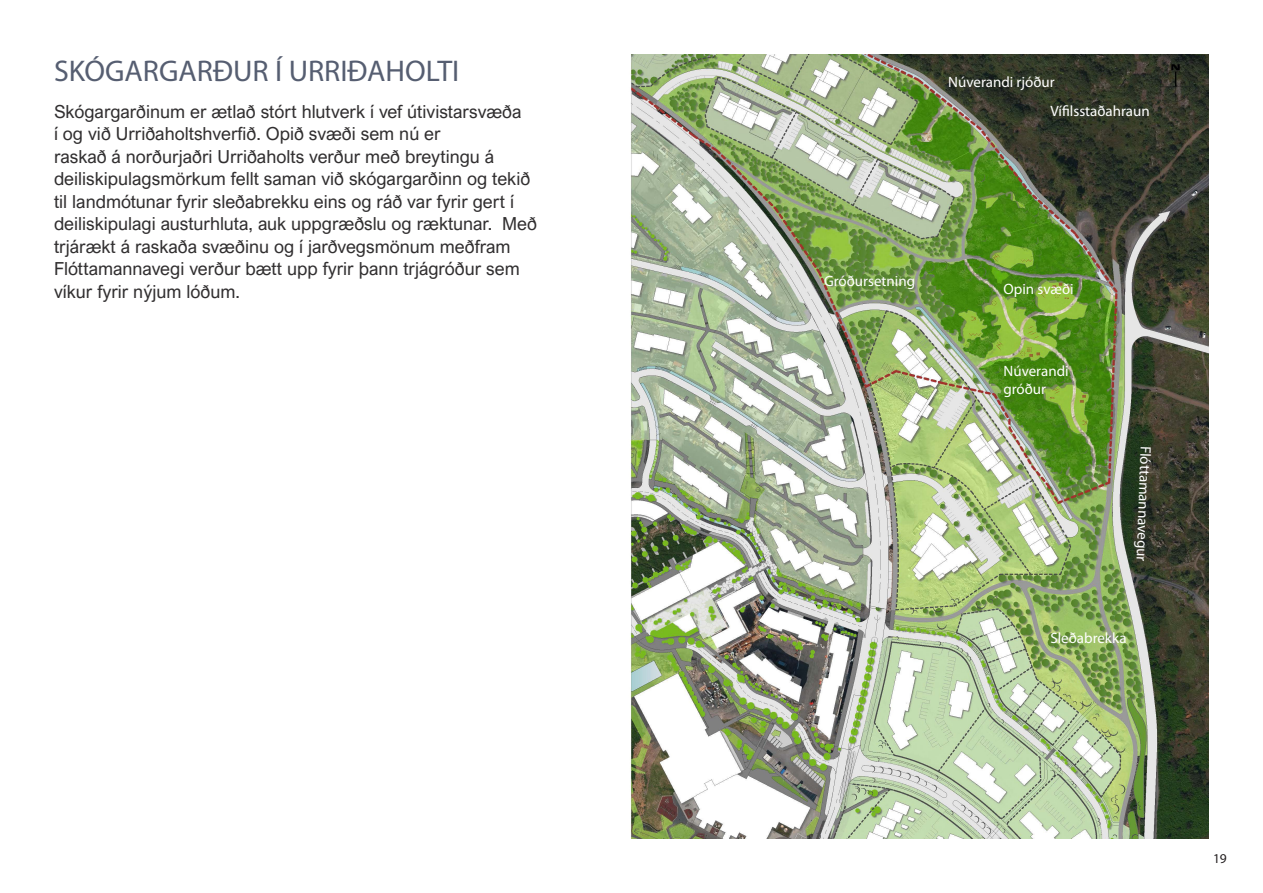
<style>
.page{position:relative;width:1263px;height:893px;background:#fff}
.page>*{position:absolute;margin:0;border:0;box-sizing:border-box;transform-origin:0 0}
.t1{font:30px "Myriad Pro";color:#565e71}
.t2{font:18px/22.5px "Arial Nova";color:#312f30}
.t3{font:15px "Myriad Pro";color:#fff}
.t4{font:13.5px "Myriad Pro";color:#231f20}
</style>
<div class="page">
<img style="left:630px;top:54px;width:579px;height:785px">
<p class="t1" style="left:54px;top:52px;width:407px">SKÓGARGARÐUR Í URRIÐAHOLTI</p>
<p class="t2" style="left:54px;top:100px;width:484px">Skógargarðinum er ætlað stórt hlutverk í vef útivistarsvæða<br>í og við Urriðaholtshverfið. Opið svæði sem nú er<br>raskað á norðurjaðri Urriðaholts verður með breytingu á deiliskipulagsmörkum fellt saman við skógargarðinn og tekið til landmótunar fyrir sleðabrekku eins og ráð var fyrir gert í deiliskipulagi austurhluta, auk uppgræðslu og ræktunar. Með trjárækt á raskaða svæðinu og í jarðvegsmönum meðfram Flóttamannavegi verður bætt upp fyrir þann trjágróður sem víkur fyrir nýjum lóðum.</p>
<p class="t3" style="left:948px;top:72px;width:108px">Núverandi rjóður</p>
<p class="t3" style="left:1050px;top:102px;width:101px">Vífilsstaðahraun</p>
<p class="t3" style="left:824px;top:271px;width:92px">Gróðursetning</p>
<p class="t3" style="left:1003px;top:280px;width:72px">Opin svæði</p>
<p class="t3" style="left:1003px;top:362px;width:67px">Núverandi</p>
<p class="t3" style="left:1003px;top:380px;width:44px">gróður</p>
<p class="t3" style="left:1155px;top:446px;width:117px;rotate:92deg">Flóttamannavegur</p>
<p class="t3" style="left:1050px;top:628px;width:78px">Sleðabrekka</p>
<p class="t4" style="left:1213px;top:850px;width:15px">19</p>
</div>
